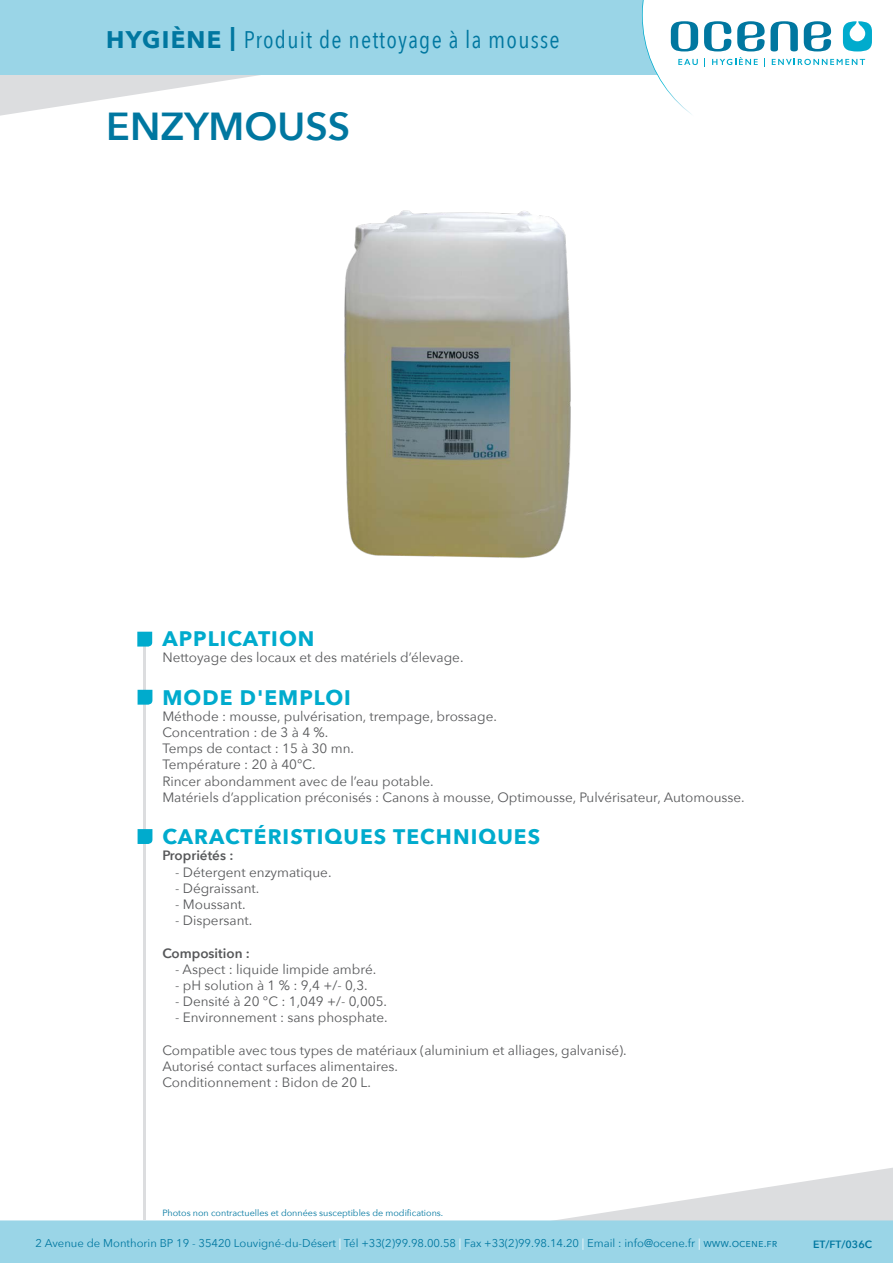
<style>
.page{position:relative;width:893px;height:1263px;background:#fff}
.page>*{position:absolute;margin:0;border:0;box-sizing:border-box;transform-origin:0 0}
.t1{font:600 39px "Avenir Next";color:#0077a0}
.t2{font:24px "Avenir Next Condensed";letter-spacing:.05em;color:#0077a0}
.t3{font:700 21px "Avenir Next";letter-spacing:.05em;color:#00abcd}
.t4{font:13.5px/16.2px "Avenir Next";color:#57585a}
.t5{font:600 13.5px "Avenir Next";color:#57585a}
.t6{font:11.25px "Avenir Next";color:#0077a0}
.t7{font:600 10.5px "Avenir Next";color:#0077a0}
.t8{font:9px "Avenir Next";color:#0077a0}
.s1{font-family:"Avenir Next";font-weight:700}
.s2{color:#fff}
</style>
<div class="page">
<svg style="left:143px;top:1164px;width:750px;height:56px"></svg>
<div style="left:0;top:1220px;width:893px;height:43px;background:#9ad5e7"></div>
<svg style="left:0;top:75px;width:259px;height:41px"></svg>
<div style="left:0;top:0;width:850px;height:75px;background:#9ad5e7"></div>
<svg style="left:642px;top:0;width:230px;height:115px"></svg>
<hr style="left:144px;top:636px;width:2px;height:584px;background:#dcdddf">
<svg style="left:137px;top:632px;width:15px;height:14px"></svg>
<svg style="left:138px;top:690px;width:14px;height:15px"></svg>
<svg style="left:138px;top:829px;width:14px;height:15px"></svg>
<img style="left:344px;top:210px;width:227px;height:348px">
<h2 class="t2" style="left:106px;top:19px;width:455px"><span class="s1">HYGIÈNE</span> Produit de nettoyage à la mousse</h2>
<h1 class="t1" style="left:106px;top:93px;width:245px">ENZYMOUSS</h1>
<h3 class="t3" style="left:162px;top:621px;width:154px">APPLICATION</h3>
<p class="t4" style="left:162px;top:649px;width:303px">Nettoyage des locaux et des matériels d’élevage.</p>
<h3 class="t3" style="left:162px;top:679px;width:190px">MODE D'EMPLOI</h3>
<p class="t4" style="left:162px;top:707px;width:584px">Méthode : mousse, pulvérisation, trempage, brossage.<br>Concentration : de 3 à 4 %.<br>Temps de contact : 15 à 30 mn.<br>Température : 20 à 40°C.<br>Rincer abondamment avec de l’eau potable.<br>Matériels d’application préconisés : Canons à mousse, Optimousse, Pulvérisateur, Automousse.</p>
<h3 class="t3" style="left:162px;top:818px;width:379px">CARACTÉRISTIQUES TECHNIQUES</h3>
<p class="t5" style="left:162px;top:844px;width:73px">Propriétés :</p>
<p class="t4" style="left:175px;top:863px;width:158px">- Détergent enzymatique.</p>
<p class="t4" style="left:175px;top:879px;width:86px">- Dégraissant.</p>
<p class="t4" style="left:175px;top:895px;width:72px">- Moussant.</p>
<p class="t4" style="left:175px;top:912px;width:79px">- Dispersant.</p>
<p class="t5" style="left:162px;top:941px;width:89px">Composition :</p>
<p class="t4" style="left:175px;top:960px;width:203px">- Aspect : liquide limpide ambré.</p>
<p class="t4" style="left:175px;top:976px;width:194px">- pH solution à 1 % : 9,4 +/- 0,3.</p>
<p class="t4" style="left:175px;top:993px;width:213px">- Densité à 20 °C : 1,049 +/- 0,005.</p>
<p class="t4" style="left:175px;top:1009px;width:214px">- Environnement : sans phosphate.</p>
<p class="t4" style="left:162px;top:1041px;width:466px">Compatible avec tous types de matériaux (aluminium et alliages, galvanisé).<br>Autorisé contact surfaces alimentaires.<br>Conditionnement : Bidon de 20 L.</p>
<p class="t8" style="left:162px;top:1206px;width:282px">Photos non contractuelles et données susceptibles de modifications.</p>
<p class="t6" style="left:36px;top:1234px;width:743px">2 Avenue de Monthorin BP 19 - 35420 Louvigné-du-Désert <span class="s2">|</span> Tél +33(2)99.98.00.58 <span class="s2">|</span> Fax +33(2)99.98.14.20 <span class="s2">|</span> Email : info@ocene.fr <span class="s2">|</span> www.ocene.fr</p>
<p class="t7" style="left:813px;top:1235px;width:61px">ET/FT/036C</p>
</div>
